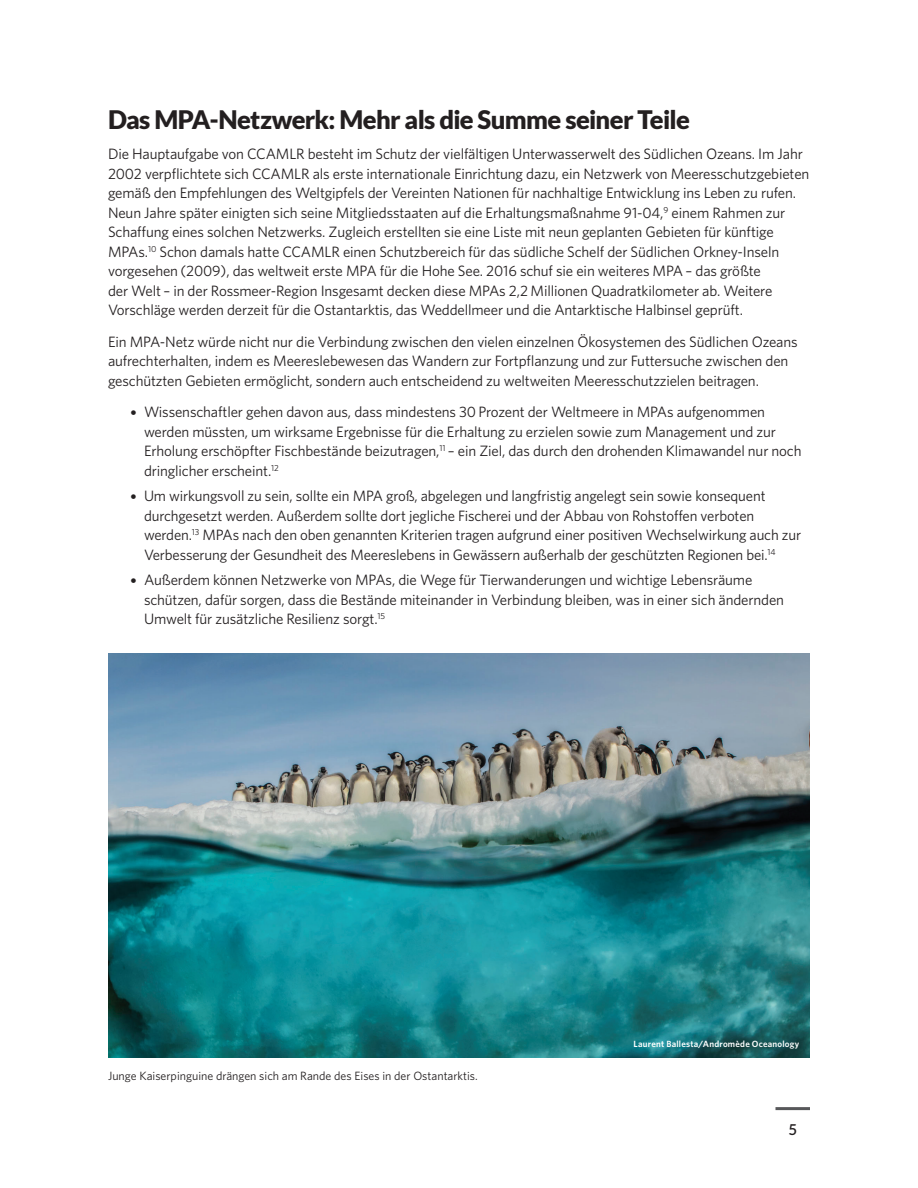
<style>
.page{position:relative;width:918px;height:1188px;background:#fff}
.page>*{position:absolute;margin:0;border:0;box-sizing:border-box;transform-origin:0 0}
.t1{font:900 25.5px "Lato";letter-spacing:-.025em;color:#231f20}
.Body{font:15px/19.5px "Whitney";letter-spacing:-.01em;color:#231f20}
.t2{font:600 15px "Lato";color:#231f20}
.Photo_caption{font:12px "Whitney";color:#231f20}
.t3{font:600 9px "Whitney";letter-spacing:.025em;color:#fff}
.s1{font-family:"Museo Sans 500"}
</style>
<div class="page">
<hr style="left:776px;top:1107px;width:34px;height:3px;background:#57585a">
<img style="left:108px;top:654px;width:702px;height:404px">
<h1 class="t1" style="left:108px;top:105px;width:583px">Das MPA-Netzwerk: Mehr als die Summe seiner Teile</h1>
<p class="Body" style="left:108px;top:144px;width:703px">Die Hauptaufgabe von CCAMLR besteht im Schutz der vielfältigen Unterwasserwelt des Südlichen Ozeans. Im Jahr 2002 verpflichtete sich CCAMLR als erste internationale Einrichtung dazu, ein Netzwerk von Meeresschutzgebieten gemäß den Empfehlungen des Weltgipfels der Vereinten Nationen für nachhaltige Entwicklung ins Leben zu rufen.<br>Neun Jahre später einigten sich seine Mitgliedsstaaten auf die Erhaltungsmaßnahme 91-04,<sup>9</sup> einem Rahmen zur Schaffung eines solchen Netzwerks. Zugleich erstellten sie eine Liste mit neun geplanten Gebieten für künftige MPAs.<sup>10</sup> Schon damals hatte CCAMLR einen Schutzbereich für das südliche Schelf der Südlichen Orkney-Inseln vorgesehen (2009), das weltweit erste MPA für die Hohe See. 2016 schuf sie ein weiteres MPA – das größte<br>der Welt – in der Rossmeer-Region Insgesamt decken diese MPAs 2,2 Millionen Quadratkilometer ab. Weitere Vorschläge werden derzeit für die Ostantarktis, das Weddellmeer und die Antarktische Halbinsel geprüft.</p>
<p class="Body" style="left:108px;top:331px;width:691px">Ein MPA-Netz würde nicht nur die Verbindung zwischen den vielen einzelnen Ökosystemen des Südlichen Ozeans aufrechterhalten, indem es Meereslebewesen das Wandern zur Fortpflanzung und zur Futtersuche zwischen den geschützten Gebieten ermöglicht, sondern auch entscheidend zu weltweiten Meeresschutzzielen beitragen.</p>
<p class="Body" style="left:144px;top:402px;width:659px;text-indent:-14px"><span class="s1">•</span> Wissenschaftler gehen davon aus, dass mindestens 30 Prozent der Weltmeere in MPAs aufgenommen werden müssten, um wirksame Ergebnisse für die Erhaltung zu erzielen sowie zum Management und zur Erholung erschöpfter Fischbestände beizutragen,<sup>11</sup> – ein Ziel, das durch den drohenden Klimawandel nur noch dringlicher erscheint.<sup>12</sup></p>
<p class="Body" style="left:144px;top:486px;width:659px;text-indent:-13px"><span class="s1">•</span> Um wirkungsvoll zu sein, sollte ein MPA groß, abgelegen und langfristig angelegt sein sowie konsequent durchgesetzt werden. Außerdem sollte dort jegliche Fischerei und der Abbau von Rohstoffen verboten werden.<sup>13</sup> MPAs nach den oben genannten Kriterien tragen aufgrund einer positiven Wechselwirkung auch zur Verbesserung der Gesundheit des Meereslebens in Gewässern außerhalb der geschützten Regionen bei.<sup>14</sup></p>
<p class="Body" style="left:144px;top:570px;width:642px;text-indent:-14px"><span class="s1">•</span> Außerdem können Netzwerke von MPAs, die Wege für Tierwanderungen und wichtige Lebensräume schützen, dafür sorgen, dass die Bestände miteinander in Verbindung bleiben, was in einer sich ändernden<br>Umwelt für zusätzliche Resilienz sorgt.<sup>15</sup></p>
<p class="Photo_caption" style="left:108px;top:1068px;width:371px">Junge Kaiserpinguine drängen sich am Rande des Eises in der Ostantarktis.</p>
<p class="t3" style="left:634px;top:1038px;width:167px">Laurent Ballesta/Andromède Oceanology</p>
<p class="t2" style="left:788px;top:1119px;width:10px">5</p>
</div>
